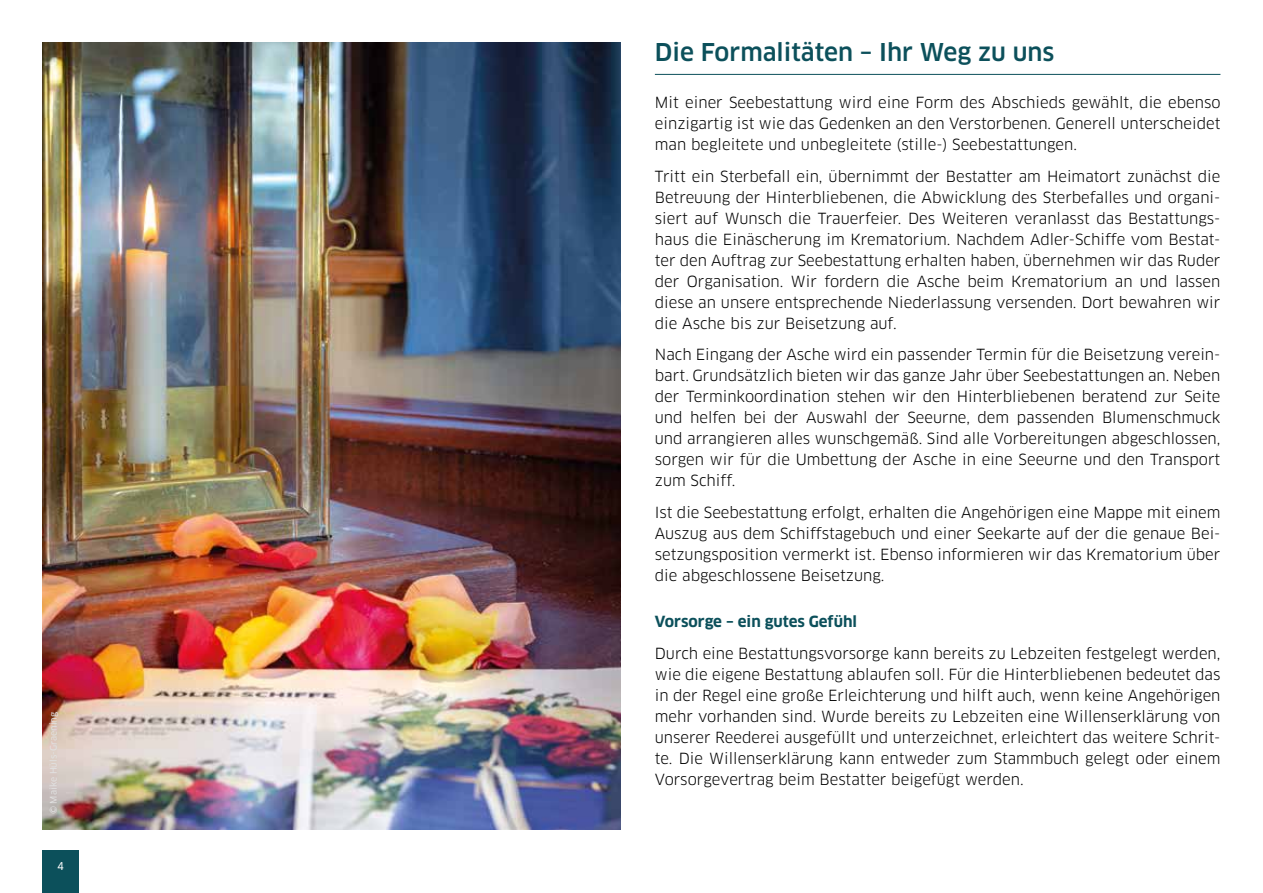
<style>
.page{position:relative;width:1263px;height:893px;background:#fff}
.page>*{position:absolute;margin:0;border:0;box-sizing:border-box;transform-origin:0 0}
.t1{font:500 24px "Clan Pro";color:#0c505b}
.t2{font:15px/21px "Clan Pro";color:#000;text-align:justify}
.t3{font:700 15px "Clan Pro";color:#0c505b}
.t4{font:10.5px "Clan Pro News";color:#fff}
.t5{font:9px "Clan Pro News";color:#e1e1e1}
</style>
<div class="page">
<div style="left:43px;top:850px;width:36px;height:43px;background:#0c505b"></div>
<hr style="left:655px;top:74px;width:565px;height:1px;background:#0c505b">
<img style="left:43px;top:43px;width:578px;height:786px">
<p class="t5" style="left:48px;top:814px;width:104px;rotate:-90deg">© Maike Hüls-Graening</p>
<p class="t4" style="left:57px;top:859px;width:8px">4</p>
<h1 class="t1" style="left:655px;top:39px;width:401px">Die Formalitäten – Ihr Weg zu uns</h1>
<p class="t2" style="left:655px;top:92px;width:567px">Mit einer Seebestattung wird eine Form des Abschieds gewählt, die ebenso einzigartig ist wie das Gedenken an den Verstorbenen. Generell unterscheidet man begleitete und unbegleitete (stille-) Seebestattungen.</p>
<p class="t2" style="left:655px;top:166px;width:567px">Tritt ein Sterbefall ein, übernimmt der Bestatter am Heimatort zunächst die Betreuung der Hinterbliebenen, die Abwicklung des Sterbefalles und organi&shy;siert auf Wunsch die Trauerfeier. Des Weiteren veranlasst das Bestattungs&shy;haus die Einäscherung im Krematorium. Nachdem Adler-Schiffe vom Bestat&shy;ter den Auftrag zur Seebestattung erhalten haben, übernehmen wir das Ruder der Organisation. Wir fordern die Asche beim Krematorium an und lassen diese an unsere entsprechende Niederlassung versenden. Dort bewahren wir die Asche bis zur Beisetzung auf.</p>
<p class="t2" style="left:655px;top:344px;width:567px">Nach Eingang der Asche wird ein passender Termin für die Beisetzung verein&shy;bart. Grundsätzlich bieten wir das ganze Jahr über Seebestattungen an. Neben der Terminkoordination stehen wir den Hinterbliebenen beratend zur Seite und helfen bei der Auswahl der Seeurne, dem passenden Blumenschmuck und arrangieren alles wunschgemäß. Sind alle Vorbereitungen abgeschlossen, sorgen wir für die Umbettung der Asche in eine Seeurne und den Transport zum Schiff.</p>
<p class="t2" style="left:655px;top:502px;width:567px">Ist die Seebestattung erfolgt, erhalten die Angehörigen eine Mappe mit einem Auszug aus dem Schiffstagebuch und einer Seekarte auf der die genaue Bei&shy;setzungsposition vermerkt ist. Ebenso informieren wir das Krematorium über die abgeschlossene Beisetzung.</p>
<p class="t3" style="left:655px;top:613px;width:204px">Vorsorge – ein gutes Gefühl</p>
<p class="t2" style="left:655px;top:643px;width:567px">Durch eine Bestattungsvorsorge kann bereits zu Lebzeiten festgelegt werden, wie die eigene Bestattung ablaufen soll. Für die Hinterbliebenen bedeutet das in der Regel eine große Erleichterung und hilft auch, wenn keine Angehörigen mehr vorhanden sind. Wurde bereits zu Lebzeiten eine Willenserklärung von unserer Reederei ausgefüllt und unterzeichnet, erleichtert das weitere Schrit&shy;te. Die Willenserklärung kann entweder zum Stammbuch gelegt oder einem Vorsorgevertrag beim Bestatter beigefügt werden.</p>
</div>
